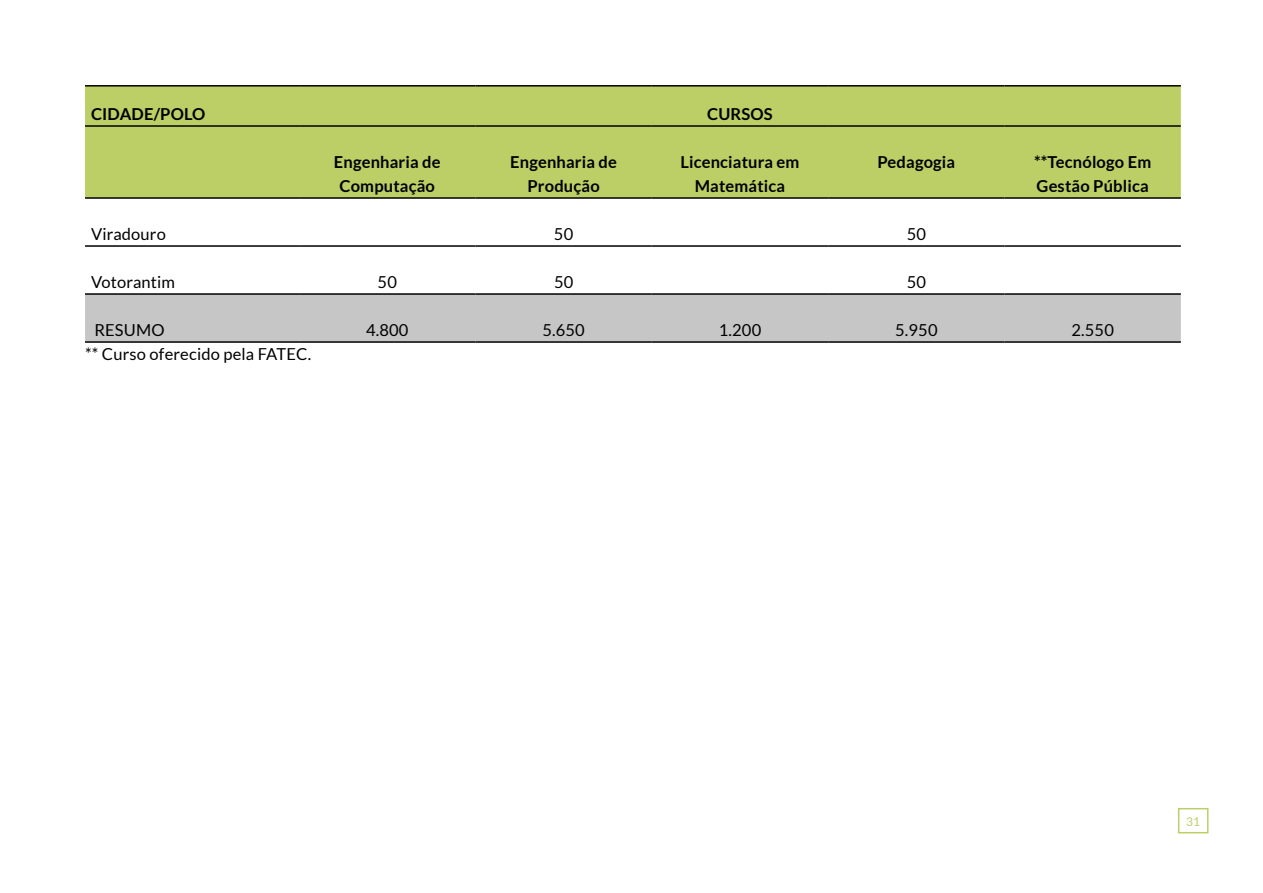
<style>
.page{position:relative;width:1263px;height:893px;background:#fff}
.page>*{position:absolute;margin:0;border:0;box-sizing:border-box;transform-origin:0 0}
.t1{font:700 16.5px/24px "Lato";letter-spacing:.01em;color:#000;text-align:center}
.t2{font:16.5px "Lato";letter-spacing:.01em;color:#000}
.t3{font:12px "Lato";color:#bccf66}
</style>
<div class="page">
<div style="left:1178px;top:808px;width:30px;height:25px;border:2px solid #bccf66"></div>
<div style="left:85px;top:87px;width:1096px;height:110px;background:#bccf66"></div>
<div style="left:85px;top:295px;width:1096px;height:46px;background:#c6c6c6"></div>
<hr style="left:85px;top:85px;width:214px;height:2px;background:#000">
<hr style="left:299px;top:85px;width:176px;height:2px;background:#000">
<hr style="left:475px;top:85px;width:177px;height:2px;background:#000">
<hr style="left:652px;top:85px;width:176px;height:2px;background:#000">
<hr style="left:828px;top:85px;width:176px;height:2px;background:#000">
<hr style="left:1004px;top:85px;width:177px;height:2px;background:#000">
<hr style="left:85px;top:125px;width:214px;height:2px;background:#000">
<hr style="left:299px;top:125px;width:176px;height:2px;background:#000">
<hr style="left:475px;top:125px;width:177px;height:2px;background:#000">
<hr style="left:652px;top:125px;width:176px;height:2px;background:#000">
<hr style="left:828px;top:125px;width:176px;height:2px;background:#000">
<hr style="left:1004px;top:125px;width:177px;height:2px;background:#000">
<hr style="left:85px;top:197px;width:214px;height:2px;background:#000">
<hr style="left:299px;top:197px;width:176px;height:2px;background:#000">
<hr style="left:475px;top:197px;width:177px;height:2px;background:#000">
<hr style="left:652px;top:197px;width:176px;height:2px;background:#000">
<hr style="left:828px;top:197px;width:176px;height:2px;background:#000">
<hr style="left:1004px;top:197px;width:177px;height:2px;background:#000">
<hr style="left:85px;top:245px;width:214px;height:2px;background:#000">
<hr style="left:299px;top:245px;width:176px;height:2px;background:#000">
<hr style="left:475px;top:245px;width:177px;height:2px;background:#000">
<hr style="left:652px;top:245px;width:176px;height:2px;background:#000">
<hr style="left:828px;top:245px;width:176px;height:2px;background:#000">
<hr style="left:1004px;top:245px;width:177px;height:2px;background:#000">
<hr style="left:85px;top:293px;width:214px;height:2px;background:#000">
<hr style="left:299px;top:293px;width:176px;height:2px;background:#000">
<hr style="left:475px;top:293px;width:177px;height:2px;background:#000">
<hr style="left:652px;top:293px;width:176px;height:2px;background:#000">
<hr style="left:828px;top:293px;width:176px;height:2px;background:#000">
<hr style="left:1004px;top:293px;width:177px;height:2px;background:#000">
<hr style="left:85px;top:341px;width:214px;height:2px;background:#000">
<hr style="left:299px;top:341px;width:176px;height:2px;background:#000">
<hr style="left:475px;top:341px;width:177px;height:2px;background:#000">
<hr style="left:652px;top:341px;width:176px;height:2px;background:#000">
<hr style="left:828px;top:341px;width:176px;height:2px;background:#000">
<hr style="left:1004px;top:341px;width:177px;height:2px;background:#000">
<p class="t1" style="left:91px;top:102px;width:116px">CIDADE/POLO</p>
<p class="t1" style="left:707px;top:102px;width:67px">CURSOS</p>
<p class="t1" style="left:334px;top:150px;width:108px">Engenharia de<br>Computação</p>
<p class="t1" style="left:510px;top:150px;width:108px">Engenharia de<br>Produção</p>
<p class="t1" style="left:680px;top:150px;width:121px">Licenciatura em<br>Matemática</p>
<p class="t1" style="left:877px;top:150px;width:79px">Pedagogia</p>
<p class="t1" style="left:1034px;top:150px;width:119px;text-align:left">**Tecnólogo Em<br>Gestão Pública</p>
<p class="t2" style="left:91px;top:224px;width:76px">Viradouro</p>
<p class="t2" style="left:554px;top:224px;width:21px">50</p>
<p class="t2" style="left:907px;top:224px;width:21px">50</p>
<p class="t2" style="left:91px;top:272px;width:86px">Votorantim</p>
<p class="t2" style="left:378px;top:272px;width:21px">50</p>
<p class="t2" style="left:554px;top:272px;width:21px">50</p>
<p class="t2" style="left:907px;top:272px;width:21px">50</p>
<p class="t2" style="left:94px;top:320px;width:72px">RESUMO</p>
<p class="t2" style="left:366px;top:320px;width:44px">4.800</p>
<p class="t2" style="left:542px;top:320px;width:44px">5.650</p>
<p class="t2" style="left:719px;top:320px;width:44px">1.200</p>
<p class="t2" style="left:895px;top:320px;width:44px">5.950</p>
<p class="t2" style="left:1071px;top:320px;width:44px">2.550</p>
<p class="t2" style="left:85px;top:344px;width:228px">** Curso oferecido pela FATEC.</p>
<p class="t3" style="left:1186px;top:814px;width:16px">31</p>
</div>
